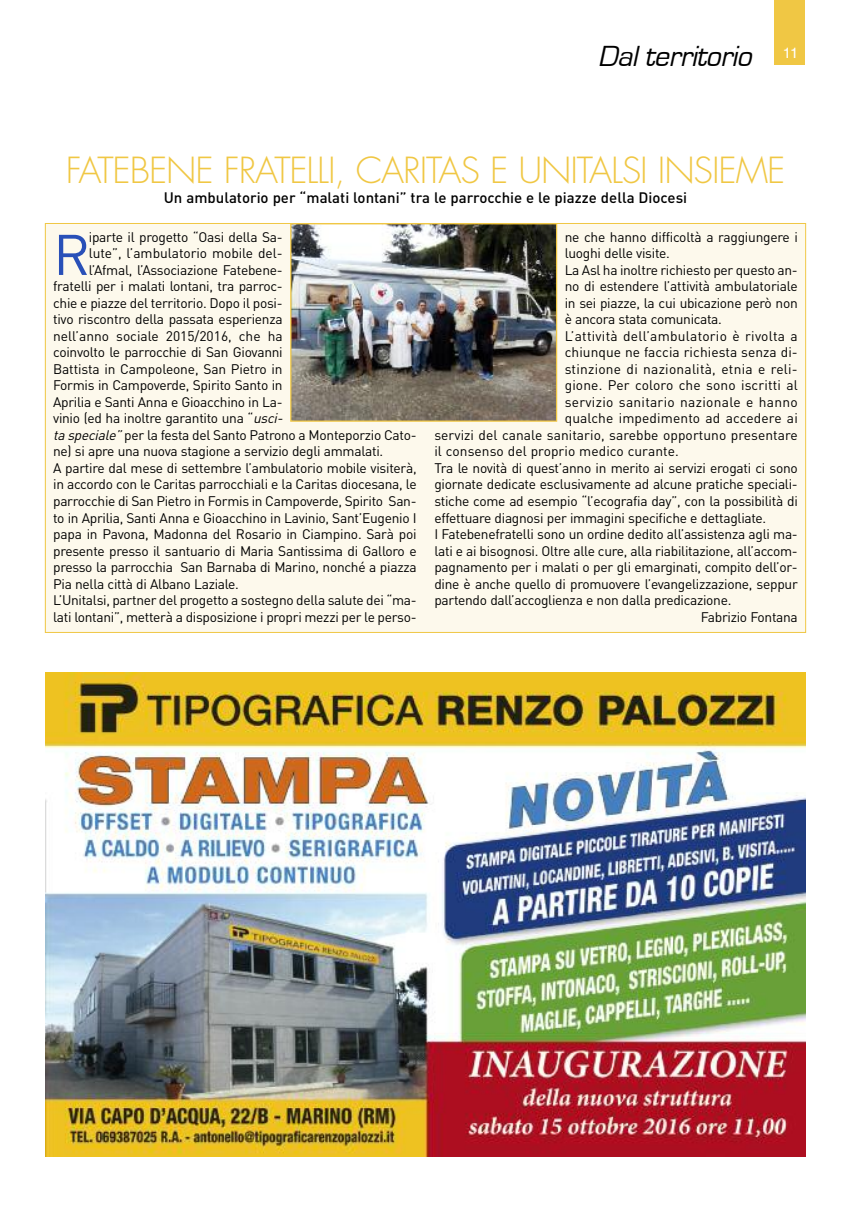
<style>
.page{position:relative;width:851px;height:1205px;background:#fff}
.page>*{position:absolute;margin:0;border:0;box-sizing:border-box;transform-origin:0 0}
.t1{font:56.38px "DIN";color:#2950b8}
.t2{font:300 35px "Futura Std";letter-spacing:-.03em;color:#f0c744}
.t3{font:italic 30px "Eurostile";color:#000}
.t4{font:500 15px "DIN";color:#000}
.t5{font:13.75px "DIN";letter-spacing:-.02em;color:#000}
.t6{font:13.75px "DIN";letter-spacing:.005em;color:#000}
.t7{font:13.75px "DIN";letter-spacing:.02em;color:#000}
.t8{font:13.75px "DIN";letter-spacing:.01em;color:#000}
.t9{font:13.75px "DIN";letter-spacing:.015em;color:#000}
.t10{font:13.75px "DIN";color:#000}
.s1{font-style:italic}
</style>
<div class="page">
<div style="left:774px;top:0;width:30px;height:65px;background:#f0c744"></div>
<div style="left:46px;top:224px;width:759px;height:408px;background:#fdf9ec"></div>
<img style="left:292px;top:225px;width:263px;height:195px">
<div style="left:290px;top:223px;width:267px;height:199px;border:1px solid #f0c744"></div>
<img style="left:45px;top:672px;width:760px;height:484px">
<h3 class="t3" style="left:598px;top:42px;width:202px">dal territorio <sup>11</sup></h3>
<h2 class="t2" style="left:66px;top:154px;width:721px">FATEBENE FRATELLI, CARITAS E UNITALSI INSIEME</h2>
<p class="t4" style="left:164px;top:189px;width:524px">Un ambulatorio per “malati lontani” tra le parrocchie e le piazze della Diocesi</p>
<h1 class="t1" style="left:53px;top:222px;width:38px">R</h1>
<p class="t5" style="left:89px;top:229px;width:195px">iparte il progetto “Oasi della Sa-</p>
<p class="t5" style="left:564px;top:229px;width:234px">ne che hanno difficoltà a raggiungere i</p>
<p class="t5" style="left:564px;top:246px;width:107px">luoghi delle visite.</p>
<p class="t5" style="left:564px;top:262px;width:234px">La Asl ha inoltre richiesto per questo an-</p>
<p class="t5" style="left:564px;top:279px;width:234px">no di estendere l’attività ambulatoriale</p>
<p class="t5" style="left:564px;top:295px;width:234px">in sei piazze, la cui ubicazione però non</p>
<p class="t5" style="left:564px;top:312px;width:159px">è ancora stata comunicata.</p>
<p class="t7" style="left:564px;top:328px;width:234px">L’attività dell’ambulatorio è rivolta a</p>
<p class="t6" style="left:564px;top:345px;width:234px">chiunque ne faccia richiesta senza di-</p>
<p class="t9" style="left:564px;top:361px;width:234px">stinzione di nazionalità, etnia e reli-</p>
<p class="t8" style="left:564px;top:378px;width:234px">gione. Per coloro che sono iscritti al</p>
<p class="t7" style="left:564px;top:394px;width:234px">servizio sanitario nazionale e hanno</p>
<p class="t8" style="left:564px;top:411px;width:234px">qualche impedimento ad accedere ai</p>
<p class="t6" style="left:434px;top:427px;width:365px">servizi del canale sanitario, sarebbe opportuno presentare</p>
<p class="t6" style="left:434px;top:444px;width:246px">il consenso del proprio medico curante.</p>
<p class="t5" style="left:434px;top:460px;width:365px">Tra le novità di quest’anno in merito ai servizi erogati ci sono</p>
<p class="t5" style="left:434px;top:477px;width:365px">giornate dedicate esclusivamente ad alcune pratiche speciali-</p>
<p class="t5" style="left:434px;top:493px;width:365px">stiche come ad esempio “l’ecografia day”, con la possibilità di</p>
<p class="t5" style="left:434px;top:510px;width:333px">effettuare diagnosi per immagini specifiche e dettagliate.</p>
<p class="t5" style="left:434px;top:526px;width:365px">I Fatebenefratelli sono un ordine dedito all’assistenza agli ma-</p>
<p class="t5" style="left:434px;top:543px;width:365px">lati e ai bisognosi. Oltre alle cure, alla riabilitazione, all’accom-</p>
<p class="t5" style="left:434px;top:559px;width:365px">pagnamento per i malati o per gli emarginati, compito dell’or-</p>
<p class="t5" style="left:434px;top:576px;width:365px">dine è anche quello di promuovere l’evangelizzazione, seppur</p>
<p class="t5" style="left:434px;top:592px;width:298px">partendo dall’accoglienza e non dalla predicazione.</p>
<p class="t5" style="left:700px;top:609px;width:99px">Fabrizio Fontana</p>
<p class="t5" style="left:89px;top:246px;width:195px">lute”, l’ambulatorio mobile del-</p>
<p class="t5" style="left:89px;top:262px;width:195px">l’Afmal, l’Associazione Fatebene-</p>
<p class="t5" style="left:53px;top:279px;width:231px">fratelli per i malati lontani, tra parroc-</p>
<p class="t5" style="left:53px;top:295px;width:231px">chie e piazze del territorio. Dopo il posi-</p>
<p class="t5" style="left:53px;top:312px;width:231px">tivo riscontro della passata esperienza</p>
<p class="t10" style="left:53px;top:328px;width:231px">nell’anno sociale 2015/2016, che ha</p>
<p class="t5" style="left:53px;top:345px;width:231px">coinvolto le parrocchie di San Giovanni</p>
<p class="t5" style="left:53px;top:361px;width:231px">Battista in Campoleone, San Pietro in</p>
<p class="t5" style="left:53px;top:378px;width:231px">Formis in Campoverde, Spirito Santo in</p>
<p class="t5" style="left:53px;top:394px;width:231px">Aprilia e Santi Anna e Gioacchino in La-</p>
<p class="t5" style="left:53px;top:411px;width:234px">vinio (ed ha inoltre garantito una “<span class="s1">usci-</span></p>
<p class="t5" style="left:53px;top:427px;width:365px"><span class="s1">taspeciale”</span>per la festa del Santo Patrono a Monteporzio Cato-</p>
<p class="t5" style="left:53px;top:444px;width:331px">ne) si apre una nuova stagione a servizio degli ammalati.</p>
<p class="t5" style="left:53px;top:460px;width:365px">A partire dal mese di settembre l’ambulatorio mobile visiterà,</p>
<p class="t5" style="left:53px;top:477px;width:365px">in accordo con le Caritas parrocchiali e la Caritas diocesana, le</p>
<p class="t5" style="left:53px;top:493px;width:365px">parrocchie di San Pietro in Formis in Campoverde, Spirito San-</p>
<p class="t5" style="left:53px;top:510px;width:365px">to in Aprilia, Santi Anna e Gioacchino in Lavinio, Sant’Eugenio I</p>
<p class="t5" style="left:53px;top:526px;width:365px">papa in Pavona, Madonna del Rosario in Ciampino. Sarà poi</p>
<p class="t5" style="left:53px;top:543px;width:365px">presente presso il santuario di Maria Santissima di Galloro e</p>
<p class="t5" style="left:53px;top:559px;width:365px">presso la parrocchia San Barnaba di Marino, nonché a piazza</p>
<p class="t5" style="left:53px;top:576px;width:187px">Pia nella città di Albano Laziale.</p>
<p class="t5" style="left:53px;top:592px;width:365px">L’Unitalsi, partner del progetto a sostegno della salute dei “ma-</p>
<p class="t5" style="left:53px;top:609px;width:365px">lati lontani”, metterà a disposizione i propri mezzi per le perso-</p>
</div>
